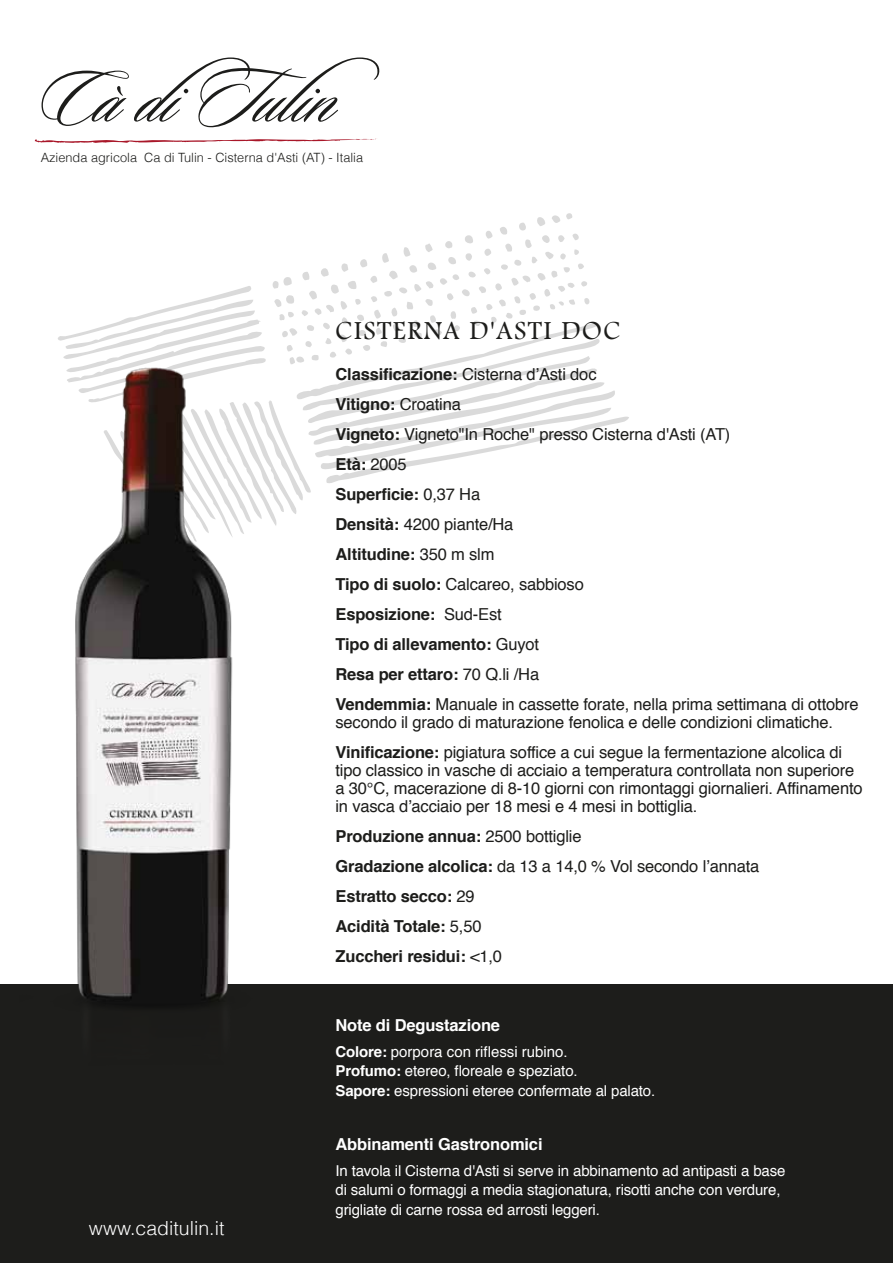
<style>
.page{position:relative;width:893px;height:1263px;background:#fff}
.page>*{position:absolute;margin:0;border:0;box-sizing:border-box;transform-origin:0 0}
.t1{font:27px "Footlight MT Light";letter-spacing:.06em;color:#1d1d1b}
.t2{font:300 19.5px "Helvetica";color:#fff}
.t3{font:16.5px/30px "Helvetica";letter-spacing:-.01em;color:#1d1d1b}
.t4{font:700 16.5px/30px "Helvetica";letter-spacing:-.01em;color:#1d1d1b}
.t5{font:700 16.5px "Helvetica";letter-spacing:-.01em;color:#fff}
.t6{font:15px/19.5px "Helvetica";letter-spacing:-.01em;color:#fff}
.t7{font:300 12.75px "Helvetica";color:#1d1d1b}
.s1{font-weight:700}
.s2{font-weight:400}
</style>
<div class="page">
<svg style="left:68px;top:213px;width:561px;height:301px"></svg>
<div style="left:0;top:984px;width:893px;height:279px;background:#1d1d1b"></div>
<svg style="left:34px;top:138px;width:343px;height:5px"></svg>
<svg style="left:41px;top:57px;width:339px;height:71px"></svg>
<img style="left:58px;top:336px;width:224px;height:671px">
<p class="t7" style="left:41px;top:150px;width:324px">Azienda agricola Ca di Tulin - Cisterna d'Asti (AT) - Italia</p>
<h1 class="t1" style="left:335px;top:314px;width:286px">CISTERNA D'ASTI DOC</h1>
<p class="t3" style="left:335px;top:359px;width:525px"><span class="s1">Classificazione:</span> Cisterna d’Asti doc<br><span class="s1">Vitigno:</span> Croatina<br><span class="s1">Vigneto:</span> Vigneto"In Roche" presso Cisterna d'Asti (AT)<br><span class="s1">Età:</span> 2005<br><span class="s1">Superficie:</span> 0,37 Ha<br><span class="s1">Densità:</span> 4200 piante/Ha<br><span class="s1">Altitudine:</span> 350 m slm<br><span class="s1">Tipo di suolo:</span> Calcareo, sabbioso<br><span class="s1">Esposizione:</span> Sud-Est<br><span class="s1">Tipo di allevamento:</span> Guyot<br><span class="s1">Resa per ettaro:</span> 70 Q.li /Ha<br><span class="s1">Vendemmia:</span> Manuale in cassette forate, nella prima settimana di ottobre</p>
<p class="t3" style="left:335px;top:707px;width:508px">secondo il grado di maturazione fenolica e delle condizioni climatiche.<br><span class="s1">Vinificazione:</span> pigiatura soffice a cui segue la fermentazione alcolica di</p>
<p class="t3" style="left:335px;top:761px;width:529px;line-height:18px">tipo classico in vasche di acciaio a temperatura controllata non superiore a 30°C, macerazione di 8-10 giorni con rimontaggi giornalieri. Affinamento in vasca d’acciaio per 18 mesi e 4 mesi in bottiglia.</p>
<p class="t4" style="left:335px;top:821px;width:425px">Produzione annua: <span class="s2">2500 bottiglie<br></span>Gradazione alcolica: <span class="s2">da 13 a 14,0 % Vol secondo l’annata<br></span>Estratto secco: <span class="s2">29<br></span>Acidità Totale: <span class="s2">5,50<br></span>Zuccheri residui: <span class="s2">&lt;1,0</span></p>
<p class="t2" style="left:89px;top:1216px;width:137px">www.caditulin.it</p>
<p class="t5" style="left:335px;top:1012px;width:166px">Note di Degustazione</p>
<p class="t6" style="left:335px;top:1042px;width:321px"><span class="s1">Colore:</span> porpora con riflessi rubino.<br><span class="s1">Profumo:</span> etereo, floreale e speziato.<br><span class="s1">Sapore:</span> espressioni eteree confermate al palato.</p>
<p class="t5" style="left:335px;top:1131px;width:209px">Abbinamenti Gastronomici</p>
<p class="t6" style="left:335px;top:1161px;width:451px">In tavola il Cisterna d'Asti si serve in abbinamento ad antipasti a base di salumi o formaggi a media stagionatura, risotti anche con verdure, grigliate di carne rossa ed arrosti leggeri.</p>
</div>
